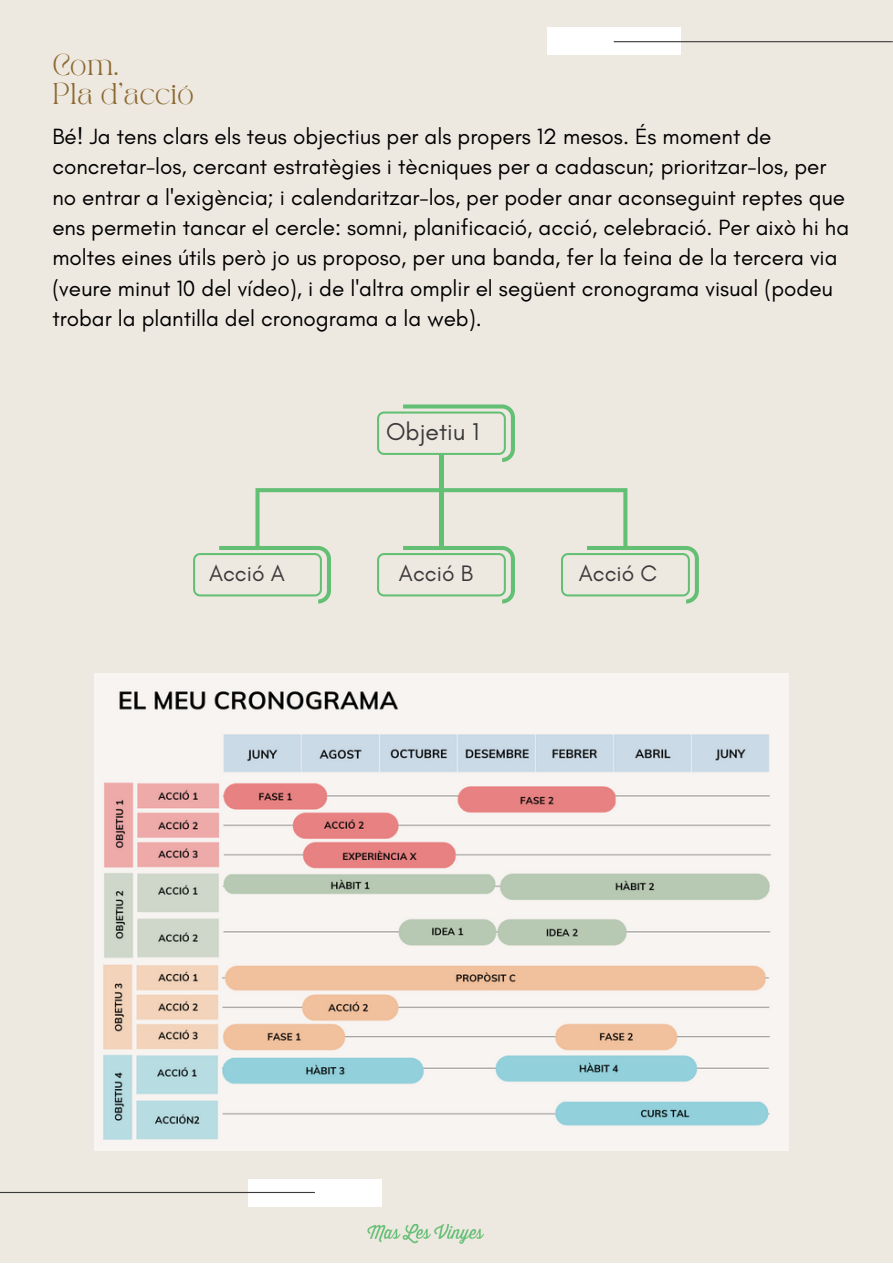
<style>
.page{position:relative;width:893px;height:1264px;background:#fff}
.page>*{position:absolute;margin:0;border:0;box-sizing:border-box;transform-origin:0 0}
.t1{font:24.75px "Glacial Indifference";color:#3b3a3b}
.t2{font:22.8px "Glacial Indifference";color:#3b3a3b}
.t3{font:22.5px/30.3px "Glacial Indifference";color:#000}
.t4{font:21px/29.2px "TAN PEARL Regular";letter-spacing:.005em;color:#8b6830}
</style>
<div class="page">
<div style="left:0;top:0;width:892px;height:1262px;background:#ede8e0"></div>
<div style="left:546px;top:27px;width:134px;height:27px;background:#fff"></div>
<hr style="left:613px;top:41px;width:279px;height:1px;background:#3b3a3b">
<img style="left:367px;top:1224px;width:116px;height:19px">
<div style="left:248px;top:1179px;width:133px;height:27px;background:#fff"></div>
<hr style="left:0;top:1191px;width:315px;height:1px;background:#3b3a3b">
<hr style="left:439px;top:454px;width:4px;height:94px;background:#63bf74">
<svg style="left:377px;top:404px;width:138px;height:58px"></svg>
<svg style="left:193px;top:488px;width:505px;height:115px"></svg>
<img style="left:95px;top:673px;width:693px;height:477px">
<p class="t4" style="left:52px;top:52px;width:143px">Com.<br>Pla d'acció</p>
<p class="t3" style="left:52px;top:121px;width:798px">Bé! Ja tens clars els teus objectius per als propers 12 mesos. És moment de concretar-los, cercant estratègies i tècniques per a cadascun; prioritzar-los, per no entrar a l'exigència; i calendaritzar-los, per poder anar aconseguint reptes que ens permetin tancar el cercle: somni, planificació, acció, celebració. Per això hi ha moltes eines útils però jo us proposo, per una banda, fer la feina de la tercera via (veure minut 10 del vídeo), i de l'altra omplir el següent cronograma visual (podeu trobar la plantilla del cronograma a la web).</p>
<p class="t1" style="left:386px;top:417px;width:94px">Objetiu 1</p>
<p class="t2" style="left:209px;top:559px;width:77px">Acció A</p>
<p class="t2" style="left:399px;top:559px;width:76px">Acció B</p>
<p class="t2" style="left:578px;top:559px;width:80px">Acció C</p>
</div>
